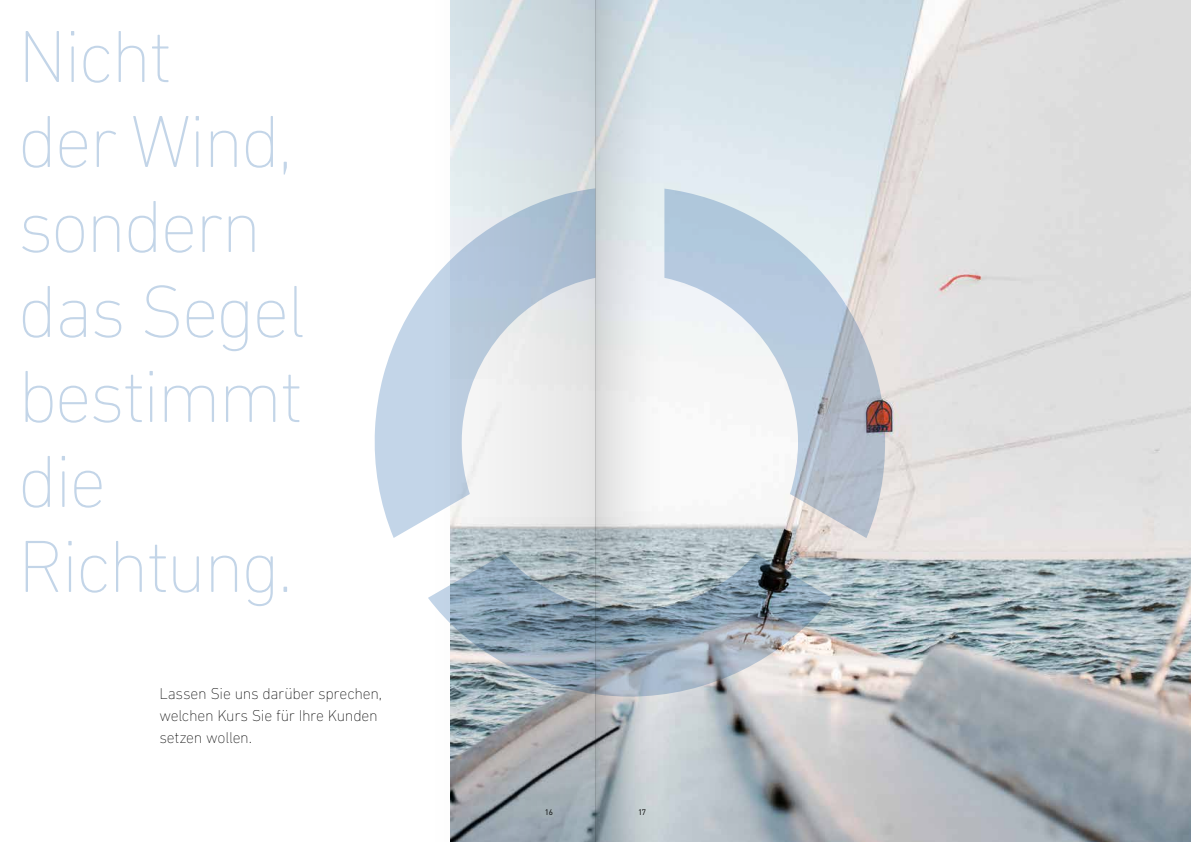
<style>
.page{position:relative;width:1191px;height:842px;background:#fff}
.page>*{position:absolute;margin:0;border:0;box-sizing:border-box;transform-origin:0 0}
.t1{font:200 75px/85px "DIN Next LT Pro";letter-spacing:-.035em;color:#c3d5e8}
.t2{font:200 16px/22px "DIN Next LT Pro";letter-spacing:-.02em;color:#000}
.t3{font:8px "DINOT";color:#000}
</style>
<div class="page">
<img style="left:672px;top:0;width:519px;height:842px">
<svg style="left:374px;top:188px;width:511px;height:509px"></svg>
<svg style="left:595px;top:0;width:77px;height:842px;background:#cad2d7"></svg>
<svg style="left:434px;top:0;width:161px;height:842px;background:#c2cbd2"></svg>
<h1 class="t1" style="left:18px;top:13px;width:289px">Nicht<br>der Wind, sondern das Segel bestimmt die<br>Richtung.</h1>
<p class="t2" style="left:159px;top:682px;width:224px">Lassen Sie uns darüber sprechen, welchen Kurs Sie für Ihre Kunden setzen wollen.</p>
<p class="t3" style="left:545px;top:807px;width:10px">16</p>
<p class="t3" style="left:638px;top:807px;width:10px">17</p>
</div>
